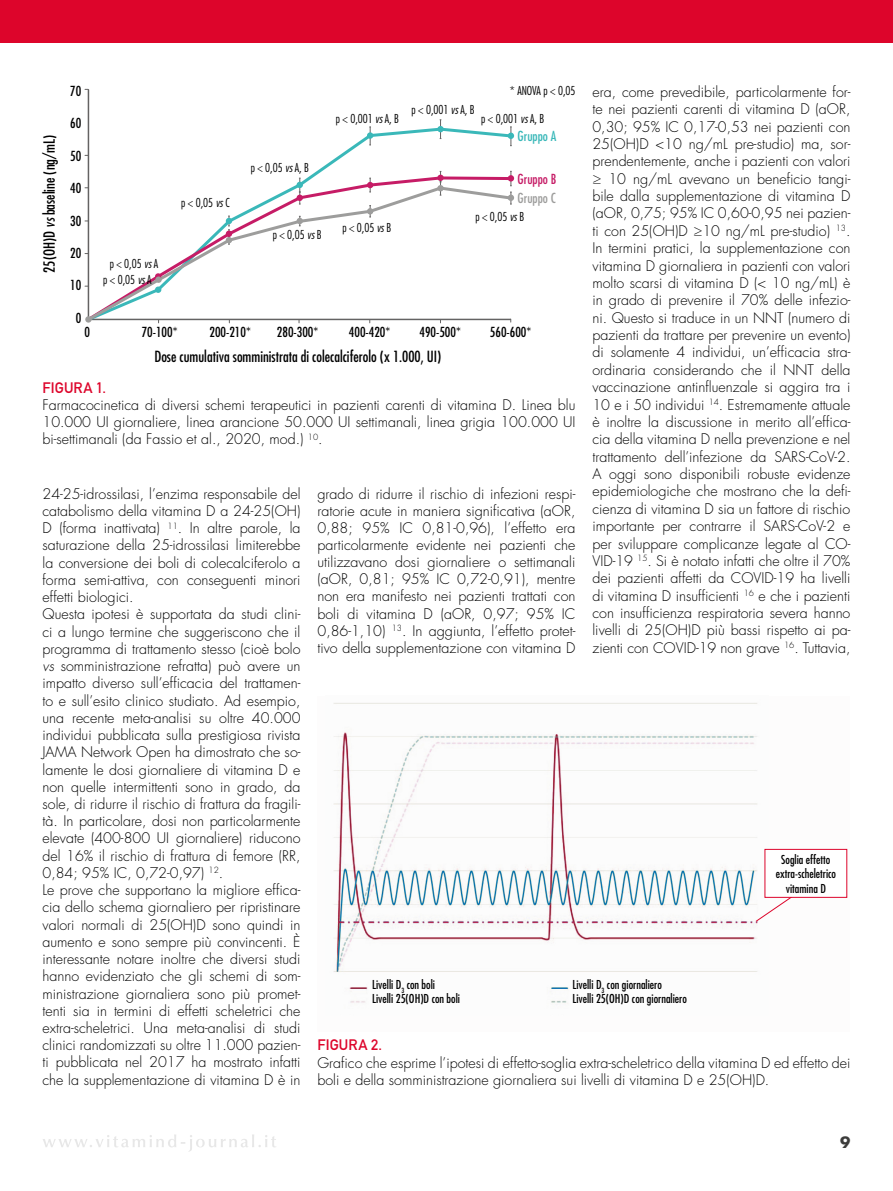
<style>
.page{position:relative;width:893px;height:1191px;background:#fff}
.page>*{position:absolute;margin:0;border:0;box-sizing:border-box;transform-origin:0 0}
.t1{font:condensed 15px "Futura Std";color:#000}
.t2{font:15px "DIN Mittelschrift Std";letter-spacing:.005em;color:#dd052b}
.t3{font:700 15px "Futura Std";color:#3c3c3b}
.t4{font:300 14.25px/17.2px "Futura Std";color:#000;text-align:justify}
.t5{font:condensed 13.5px "Futura Std";color:#000}
.t6{font:condensed 13.5px "Futura Std";color:#3ab8b9}
.t7{font:condensed 13.5px "Futura Std";color:#9d9d9c}
.t8{font:condensed 13.5px "Futura Std";color:#c61c66}
.t9{font:condensed 12px/14.4px "Futura Std";color:#000}
.t10{font:300 condensed 12px/16.5px "Futura Std";color:#000;text-align:center}
.s1{font-style:italic}
</style>
<div class="page">
<svg style="left:43px;top:1134px;width:233px;height:17px"></svg>
<div style="left:0;top:0;width:893px;height:43px;background:#dd052b"></div>
<img style="left:333px;top:703px;width:436px;height:300px">
<hr style="left:88px;top:90px;width:1px;height:229px;background:#646363">
<svg style="left:85px;top:126px;width:429px;height:49px"></svg>
<svg style="left:87px;top:175px;width:427px;height:10px"></svg>
<svg style="left:84px;top:185px;width:430px;height:138px"></svg>
<div style="left:155px;top:286px;width:6px;height:7px;background:#3ab8b9;border-radius:50%"></div>
<div style="left:85px;top:316px;width:7px;height:7px;background:#9d9d9c;border-radius:50%"></div>
<div style="left:155px;top:273px;width:6px;height:7px;background:#c61c66;border-radius:50%"></div>
<div style="left:155px;top:276px;width:7px;height:7px;background:#9d9d9c;border-radius:50%"></div>
<svg style="left:226px;top:216px;width:6px;height:29px"></svg>
<svg style="left:755px;top:890px;width:46px;height:32px"></svg>
<div style="left:765px;top:849px;width:82px;height:48px;background:#fff"></div>
<div style="left:765px;top:849px;width:82px;height:48px;border:1px solid #dd052b"></div>
<p class="t4" style="left:592px;top:83px;width:259px">era, come prevedibile, particolarmente for&shy;te nei pazienti carenti di vitamina D (aOR, 0,30; 95% IC 0,17-0,53 nei pazienti con 25(OH)D &lt;10 ng/mL pre-studio) ma, sor&shy;prendentemente, anche i pazienti con valori ≥ 10 ng/mL avevano un beneficio tangi&shy;bile dalla supplementazione di vitamina D (aOR, 0,75; 95% IC 0,60-0,95 nei pazien&shy;ti con 25(OH)D ≥10 ng/mL pre-studio) <sup>13</sup>.<br>In termini pratici, la supplementazione con vitamina D giornaliera in pazienti con valori molto scarsi di vitamina D (&lt; 10 ng/mL) è in grado di prevenire il 70% delle infezio&shy;ni. Questo si traduce in un NNT (numero di pazienti da trattare per prevenire un evento) di solamente 4 individui, un’efficacia stra&shy;ordinaria considerando che il NNT della vaccinazione antinfluenzale si aggira tra i 10 e i 50 individui <sup>14</sup>. Estremamente attuale è inoltre la discussione in merito all’effica&shy;cia della vitamina D nella prevenzione e nel trattamento dell’infezione da SARS-CoV-2.<br>A oggi sono disponibili robuste evidenze epidemiologiche che mostrano che la defi&shy;cienza di vitamina D sia un fattore di rischio importante per contrarre il SARS-CoV-2 e per sviluppare complicanze legate al CO-VID-19 <sup>15</sup>. Si è notato infatti che oltre il 70% dei pazienti affetti da COVID-19 ha livelli di vitamina D insufficienti <sup>16</sup> e che i pazienti con insufficienza respiratoria severa hanno livelli di 25(OH)D più bassi rispetto ai pa&shy;zienti con COVID-19 non grave <sup>16</sup>. Tuttavia,</p>
<p class="t10" style="left:510px;top:82px;width:67px">* ANOVA p &lt; 0,05</p>
<p class="t6" style="left:518px;top:128px;width:40px">Gruppo A</p>
<p class="t5" style="left:70px;top:83px;width:13px">70</p>
<p class="t5" style="left:70px;top:115px;width:13px">60</p>
<p class="t5" style="left:70px;top:148px;width:13px">50</p>
<p class="t5" style="left:70px;top:180px;width:13px">40</p>
<p class="t5" style="left:70px;top:212px;width:13px">30</p>
<p class="t5" style="left:70px;top:245px;width:13px">20</p>
<p class="t5" style="left:70px;top:277px;width:13px">10</p>
<p class="t5" style="left:76px;top:310px;width:7px">0</p>
<p class="t10" style="left:412px;top:102px;width:65px">p &lt; 0,001 <span class="s1">vs</span> A, B</p>
<p class="t10" style="left:336px;top:111px;width:65px">p &lt; 0,001 <span class="s1">vs</span> A, B</p>
<p class="t10" style="left:481px;top:111px;width:65px">p &lt; 0,001 <span class="s1">vs</span> A, B</p>
<p class="t1" style="left:40px;top:273px;width:139px;rotate:-90deg">25(OH)D <span class="s1">vs</span> baseline (ng/mL)</p>
<p class="t10" style="left:251px;top:160px;width:60px">p &lt; 0,05 <span class="s1">vs</span> A, B</p>
<p class="t8" style="left:518px;top:171px;width:40px">Gruppo B</p>
<p class="t7" style="left:518px;top:190px;width:40px">Gruppo C</p>
<p class="t10" style="left:181px;top:194px;width:50px">p &lt; 0,05 <span class="s1">vs</span> C</p>
<p class="t10" style="left:475px;top:208px;width:50px">p &lt; 0,05 <span class="s1">vs</span> B</p>
<p class="t10" style="left:342px;top:219px;width:50px">p &lt; 0,05 <span class="s1">vs</span> B</p>
<p class="t10" style="left:273px;top:226px;width:50px">p &lt; 0,05 <span class="s1">vs</span> B</p>
<p class="t10" style="left:103px;top:255px;width:56px">p &lt; 0,05 <span class="s1">vs</span> A p &lt; 0,05 <span class="s1">vs</span> A</p>
<p class="t5" style="left:85px;top:324px;width:7px">0</p>
<p class="t5" style="left:142px;top:324px;width:37px">70-100*</p>
<p class="t5" style="left:209px;top:324px;width:43px">200-210*</p>
<p class="t5" style="left:277px;top:324px;width:43px">280-300*</p>
<p class="t5" style="left:349px;top:324px;width:43px">400-420*</p>
<p class="t5" style="left:419px;top:324px;width:43px">490-500*</p>
<p class="t5" style="left:490px;top:324px;width:43px">560-600*</p>
<p class="t1" style="left:154px;top:348px;width:288px">Dose cumulativa somministrata di colecalciferolo (x 1.000, UI)</p>
<p class="t2" style="left:43px;top:379px;width:65px">FIGURA 1.</p>
<p class="t4" style="left:43px;top:397px;width:534px">Farmacocinetica di diversi schemi terapeutici in pazienti carenti di vitamina D. Linea blu 10.000 UI giornaliere, linea arancione 50.000 UI settimanali, linea grigia 100.000 UI bi-settimanali (da Fassio et al., 2020, mod.) <sup>10</sup>.</p>
<p class="t4" style="left:43px;top:485px;width:259px;text-align:left">24-25-idrossilasi, l’enzima responsabile del catabolismo della vitamina D a 24-25(OH)<br>D (forma inattivata) <sup>11</sup>. In altre parole, la saturazione della 25-idrossilasi limiterebbe la conversione dei boli di colecalciferolo a forma semi-attiva, con conseguenti minori effetti biologici.<br>Questa ipotesi è supportata da studi clini&shy;ci a lungo termine che suggeriscono che il programma di trattamento stesso (cioè bolo <span class="s1">vs</span> somministrazione refratta) può avere un impatto diverso sull’efficacia del trattamen&shy;to e sull’esito clinico studiato. Ad esempio, una recente meta-analisi su oltre 40.000 individui pubblicata sulla prestigiosa rivista JAMA Network Open ha dimostrato che so&shy;lamente le dosi giornaliere di vitamina D e non quelle intermittenti sono in grado, da sole, di ridurre il rischio di frattura da fragili&shy;tà. In particolare, dosi non particolarmente elevate (400-800 UI giornaliere) riducono del 16% il rischio di frattura di femore (RR, 0,84; 95% IC, 0,72-0,97) <sup>12</sup>.<br>Le prove che supportano la migliore effica&shy;cia dello schema giornaliero per ripristinare valori normali di 25(OH)D sono quindi in aumento e sono sempre più convincenti. È interessante notare inoltre che diversi studi hanno evidenziato che gli schemi di som&shy;ministrazione giornaliera sono più promet&shy;tenti sia in termini di effetti scheletrici che extra-scheletrici. Una meta-analisi di studi clinici randomizzati su oltre 11.000 pazien&shy;ti pubblicata nel 2017 ha mostrato infatti che la supplementazione di vitamina D è in</p>
<p class="t4" style="left:317px;top:485px;width:259px">grado di ridurre il rischio di infezioni respi&shy;ratorie acute in maniera significativa (aOR, 0,88; 95% IC 0,81-0,96), l’effetto era particolarmente evidente nei pazienti che utilizzavano dosi giornaliere o settimanali (aOR, 0,81; 95% IC 0,72-0,91), mentre non era manifesto nei pazienti trattati con boli di vitamina D (aOR, 0,97; 95% IC 0,86-1,10) <sup>13</sup>. In aggiunta, l’effetto protet&shy;tivo della supplementazione con vitamina D</p>
<p class="t9" style="left:776px;top:852px;width:62px;text-align:center">Soglia effetto extra-scheletrico vitamina D</p>
<p class="t9" style="left:372px;top:977px;width:89px">Livelli D<sub>3</sub> con boli<br>Livelli 25(OH)D con boli</p>
<p class="t9" style="left:572px;top:977px;width:116px">Livelli D<sub>3</sub> con giornaliero<br>Livelli 25(OH)D con giornaliero</p>
<p class="t2" style="left:317px;top:1036px;width:66px">FIGURA 2.</p>
<p class="t4" style="left:317px;top:1054px;width:534px">Grafico che esprime l’ipotesi di effetto-soglia extra-scheletrico della vitamina D ed effetto dei boli e della somministrazione giornaliera sui livelli di vitamina D e 25(OH)D.</p>
<p class="t3" style="left:840px;top:1132px;width:12px">9</p>
</div>
